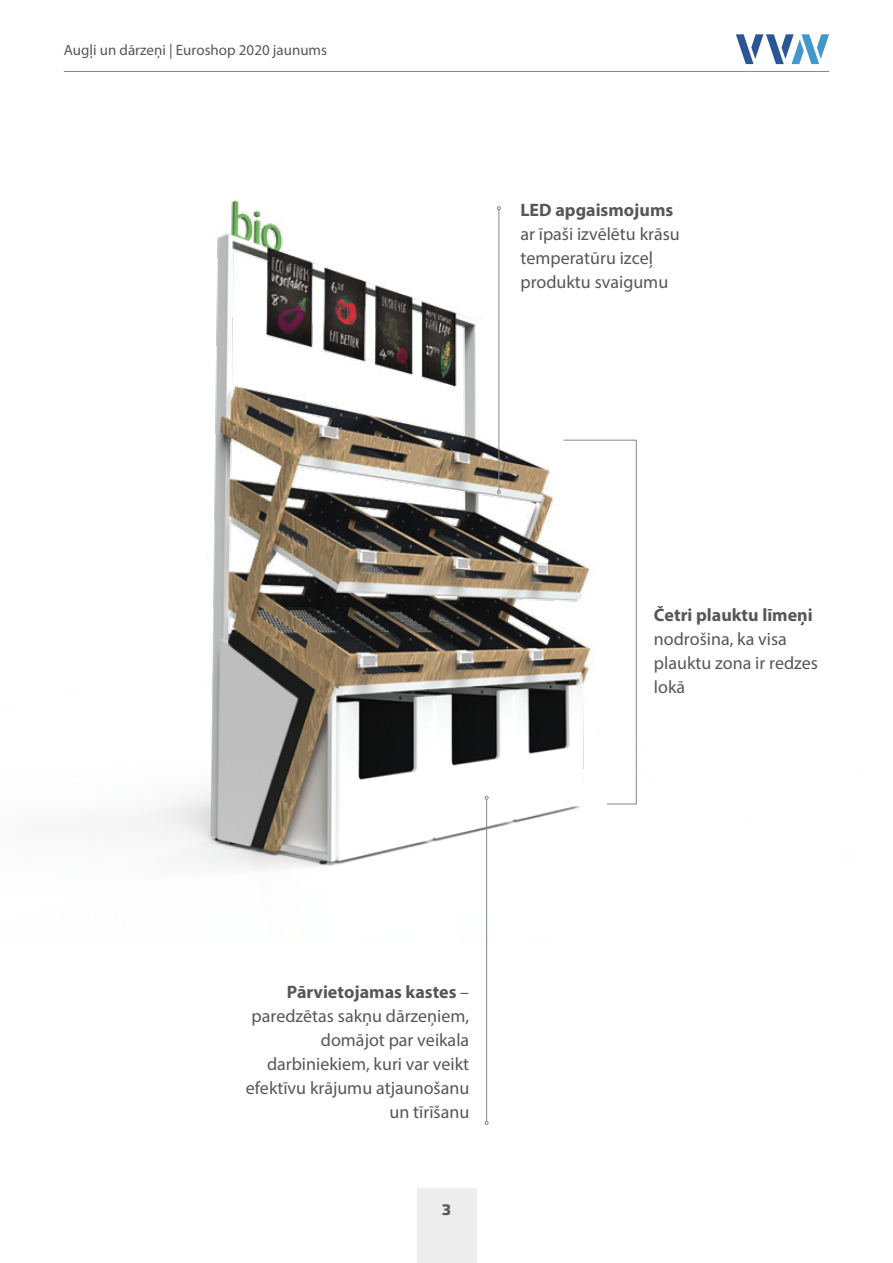
<style>
.page{position:relative;width:893px;height:1263px;background:#fff}
.page>*{position:absolute;margin:0;border:0;box-sizing:border-box;transform-origin:0 0}
.t1{font:18px/24px "Myriad Pro";color:#585757}
.t2{font:700 18px "Myriad Pro";color:#585757}
.t3{font:15px "Myriad Pro";color:#585757}
.t4{font:700 15px "Etelka Text Pro";color:#585757}
.s1{font-weight:700}
</style>
<div class="page">
<hr style="left:64px;top:71px;width:765px;height:1px;background:#878786">
<div style="left:417px;top:1188px;width:59px;height:75px;background:#ededed"></div>
<img style="left:108px;top:199px;width:473px;height:746px">
<svg style="left:563px;top:439px;width:74px;height:366px"></svg>
<hr style="left:486px;top:799px;width:1px;height:322px;background:#878786">
<hr style="left:498px;top:210px;width:1px;height:280px;background:#878786">
<svg style="left:497px;top:206px;width:4px;height:4px"></svg>
<svg style="left:497px;top:490px;width:4px;height:4px"></svg>
<svg style="left:736px;top:34px;width:93px;height:30px"></svg>
<p class="t3" style="left:64px;top:41px;width:265px">Augļi un dārzeņi | Euroshop 2020 jaunums</p>
<p class="t2" style="left:520px;top:198px;width:154px">LED apgaismojums</p>
<p class="t1" style="left:520px;top:222px;width:161px">ar īpaši izvēlētu krāsu temperatūru izceļ produktu svaigumu</p>
<p class="t1" style="left:246px;top:980px;width:225px;text-align:right"><span class="s1">Pārvietojamas kastes</span> – paredzētas sakņu dārzeņiem, domājot par veikala darbiniekiem, kuri var veikt efektīvu krājumu atjaunošanu un tīrīšanu</p>
<p class="t4" style="left:442px;top:1202px;width:11px">3</p>
<p class="t2" style="left:654px;top:603px;width:160px">Četri plauktu līmeņi</p>
<p class="t1" style="left:654px;top:627px;width:166px">nodrošina, ka visa plauktu zona ir redzes lokā</p>
</div>
